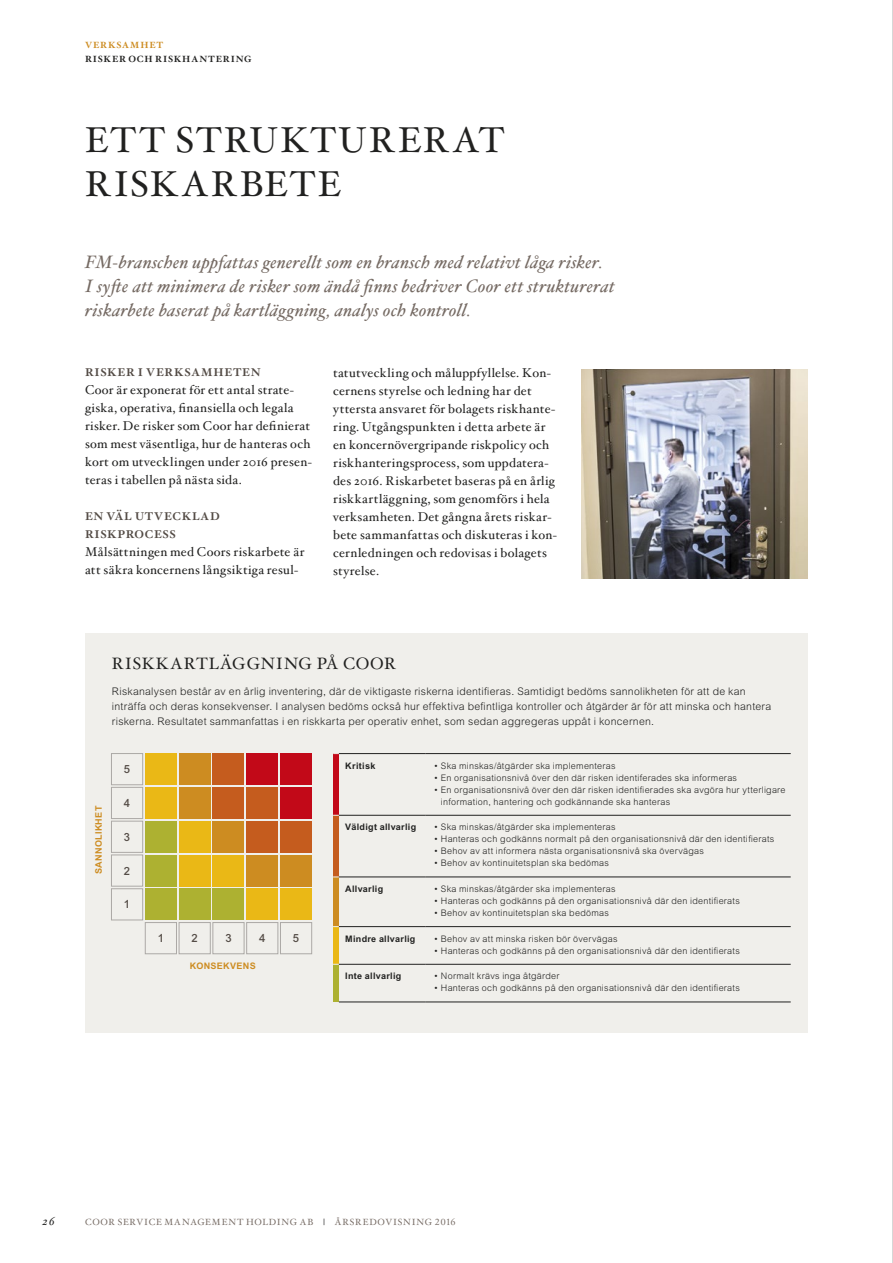
<style>
.page{position:relative;width:893px;height:1263px;background:#fff}
.page>*{position:absolute;margin:0;border:0;box-sizing:border-box;transform-origin:0 0}
.t1{font:36px/43.5px "Hoefler Txt";letter-spacing:.06em;color:#212120}
.t2{font:italic 18px/24px "Hoefler Txt";letter-spacing:.015em;color:#756a63}
.t3{font:16.5px "Hoefler Txt";letter-spacing:.045em;color:#212120}
.t4{font:12.75px/18px "Hoefler Txt";letter-spacing:.02em;color:#212120}
.t5{font:italic 12px "Hoefler Txt";color:#212120}
.t6{font:700 11.25px/18px "Hoefler Txt";letter-spacing:.065em;color:#544c46}
.t7{font:500 11.25px "Arial MT Std";color:#544c46}
.t8{font:300 10.5px/15px "Arial MT Std";letter-spacing:.025em;color:#212120}
.t9{font:300 9px/12px "Arial MT Std";letter-spacing:.03em;color:#212120}
.t10{font:700 9px "Arial MT Std";letter-spacing:.035em;color:#212120}
.t11{font:9px "Hoefler Txt";letter-spacing:.085em;color:#756a63}
.t12{font:700 9px "Hoefler Txt";letter-spacing:.09em;color:#212120}
.t13{font:700 9px "Arial MT Std";letter-spacing:.035em;color:#cd8c21}
.t14{font:700 9px "Hoefler Txt";letter-spacing:.1em;color:#cd8c21}
.s1{font-weight:700;color:#212120}
</style>
<div class="page">
<div style="left:85px;top:634px;width:723px;height:399px;background:#f0efeb"></div>
<img style="left:581px;top:369px;width:227px;height:209px">
<div style="left:111px;top:753px;width:32px;height:32px;border:1px solid #aca9a6"></div>
<div style="left:111px;top:787px;width:32px;height:32px;border:1px solid #aca9a6"></div>
<div style="left:111px;top:821px;width:32px;height:31px;border:1px solid #aca9a6"></div>
<div style="left:111px;top:855px;width:32px;height:31px;border:1px solid #aca9a6"></div>
<div style="left:111px;top:888px;width:32px;height:32px;border:1px solid #aca9a6"></div>
<div style="left:145px;top:753px;width:31px;height:32px;background:#eab816"></div>
<div style="left:145px;top:787px;width:31px;height:31px;background:#eab816"></div>
<div style="left:145px;top:821px;width:31px;height:31px;background:#adb131"></div>
<div style="left:145px;top:855px;width:31px;height:31px;background:#adb131"></div>
<div style="left:145px;top:889px;width:31px;height:31px;background:#adb131"></div>
<div style="left:145px;top:922px;width:32px;height:32px;border:1px solid #aca9a6"></div>
<div style="left:179px;top:753px;width:31px;height:32px;background:#cd8c21"></div>
<div style="left:179px;top:787px;width:31px;height:31px;background:#cd8c21"></div>
<div style="left:179px;top:821px;width:31px;height:31px;background:#eab816"></div>
<div style="left:179px;top:855px;width:31px;height:31px;background:#eab816"></div>
<div style="left:179px;top:889px;width:31px;height:31px;background:#adb131"></div>
<div style="left:179px;top:922px;width:31px;height:32px;border:1px solid #aca9a6"></div>
<div style="left:213px;top:753px;width:31px;height:32px;background:#c55c1e"></div>
<div style="left:213px;top:787px;width:31px;height:31px;background:#c55c1e"></div>
<div style="left:213px;top:821px;width:31px;height:31px;background:#cd8c21"></div>
<div style="left:213px;top:855px;width:31px;height:31px;background:#eab816"></div>
<div style="left:213px;top:889px;width:31px;height:31px;background:#adb131"></div>
<div style="left:213px;top:922px;width:31px;height:32px;border:1px solid #aca9a6"></div>
<div style="left:247px;top:753px;width:31px;height:32px;background:#c20918"></div>
<div style="left:247px;top:787px;width:31px;height:31px;background:#c55c1e"></div>
<div style="left:247px;top:821px;width:31px;height:31px;background:#c55c1e"></div>
<div style="left:247px;top:855px;width:31px;height:31px;background:#cd8c21"></div>
<div style="left:247px;top:889px;width:31px;height:31px;background:#eab816"></div>
<div style="left:247px;top:922px;width:31px;height:32px;border:1px solid #aca9a6"></div>
<div style="left:280px;top:753px;width:32px;height:32px;background:#c20918"></div>
<div style="left:280px;top:787px;width:32px;height:31px;background:#c20918"></div>
<div style="left:280px;top:821px;width:32px;height:31px;background:#c55c1e"></div>
<div style="left:280px;top:855px;width:32px;height:31px;background:#cd8c21"></div>
<div style="left:280px;top:889px;width:32px;height:31px;background:#eab816"></div>
<div style="left:280px;top:922px;width:32px;height:32px;border:1px solid #aca9a6"></div>
<div style="left:333px;top:753px;width:6px;height:62px;background:#c20918"></div>
<div style="left:333px;top:815px;width:6px;height:62px;background:#c55c1e"></div>
<div style="left:333px;top:877px;width:6px;height:49px;background:#cd8c21"></div>
<div style="left:333px;top:926px;width:6px;height:38px;background:#eab816"></div>
<div style="left:333px;top:964px;width:6px;height:38px;background:#adb131"></div>
<hr style="left:339px;top:753px;width:86px;height:1px;background:#212120">
<hr style="left:425px;top:753px;width:366px;height:1px;background:#212120">
<hr style="left:339px;top:964px;width:86px;height:1px;background:#212120">
<hr style="left:425px;top:964px;width:366px;height:1px;background:#212120">
<hr style="left:339px;top:1002px;width:86px;height:1px;background:#212120">
<hr style="left:425px;top:1002px;width:366px;height:1px;background:#212120">
<hr style="left:339px;top:815px;width:86px;height:1px;background:#212120">
<hr style="left:425px;top:815px;width:366px;height:1px;background:#212120">
<hr style="left:339px;top:877px;width:86px;height:1px;background:#212120">
<hr style="left:425px;top:877px;width:366px;height:1px;background:#212120">
<hr style="left:339px;top:926px;width:86px;height:1px;background:#212120">
<hr style="left:425px;top:926px;width:366px;height:1px;background:#212120">
<hr style="left:892px;top:0;width:1px;height:1263px;background:#212120">
<p class="t14" style="left:85px;top:38px;width:80px">VERKSAMHET</p>
<p class="t12" style="left:85px;top:52px;width:168px">RISKER OCH RISKHANTERING</p>
<h1 class="t1" style="left:85px;top:117px;width:421px">ETT STRUKTURERAT<br>RISKARBETE</h1>
<h2 class="t2" style="left:85px;top:249px;width:531px">FM-branschen uppfattas generellt som en bransch med relativt låga risker.<br>I syfte att minimera de risker som ändå finns bedriver Coor ett strukturerat riskarbete baserat på kartläggning, analys och kontroll.</h2>
<p class="t6" style="left:85px;top:362px;width:177px">RISKER I VERKSAMHETEN</p>
<h3 class="t4" style="left:85px;top:380px;width:228px">Coor är exponerat för ett antal strate&shy;giska, operativa, finansiella och legala risker. De risker som Coor har definierat som mest väsentliga, hur de hanteras och kort om utvecklingen under 2016 presen&shy;teras i tabellen på nästa sida.</h3>
<p class="t6" style="left:85px;top:506px;width:136px">EN VÄL UTVECKLAD<br>RISKPROCESS</p>
<h3 class="t4" style="left:85px;top:542px;width:221px">Målsättningen med Coors riskarbete är att säkra koncernens långsiktiga resul-</h3>
<p class="t4" style="left:333px;top:363px;width:225px">tatutveckling och måluppfyllelse. Kon&shy;cernens styrelse och ledning har det yttersta ansvaret för bolagets riskhante&shy;ring. Utgångspunkten i detta arbete är en koncernövergripande riskpolicy och riskhanteringsprocess, som uppdatera&shy;des 2016. Riskarbetet baseras på en årlig riskkartläggning, som genomförs i hela verksamheten. Det gångna årets riskar&shy;bete sammanfattas och diskuteras i kon&shy;cernledningen och redovisas i bolagets styrelse.</p>
<p class="t13" style="left:93px;top:874px;width:70px;rotate:-90deg">SANNOLIKHET</p>
<h3 class="t3" style="left:112px;top:651px;width:286px">RISKKARTLÄGGNING PÅ COOR</h3>
<p class="t8" style="left:112px;top:683px;width:661px">Riskanalysen består av en årlig inventering, där de viktigaste riskerna identifieras. Samtidigt bedöms sannolikheten för att de kan inträffa och deras konsekvenser. I analysen bedöms också hur effektiva befintliga kontroller och åtgärder är för att minska och hantera riskerna. Resultatet sammanfattas i en riskkarta per operativ enhet, som sedan aggregeras uppåt i koncernen.</p>
<p class="t7" style="left:124px;top:763px;width:8px">5</p>
<p class="t7" style="left:124px;top:796px;width:8px">4</p>
<p class="t7" style="left:124px;top:830px;width:8px">3</p>
<p class="t7" style="left:124px;top:864px;width:8px">2</p>
<p class="t7" style="left:124px;top:898px;width:8px">1</p>
<p class="t7" style="left:158px;top:932px;width:8px">1</p>
<p class="t7" style="left:192px;top:932px;width:8px">2</p>
<p class="t7" style="left:225px;top:932px;width:8px">3</p>
<p class="t7" style="left:259px;top:932px;width:8px">4</p>
<p class="t7" style="left:293px;top:932px;width:8px">5</p>
<p class="t10" style="left:345px;top:760px;width:32px">Kritisk</p>
<p class="t9" style="left:434px;top:759px;width:183px">• Ska minskas/åtgärder ska implementeras</p>
<p class="t9" style="left:434px;top:771px;width:305px">• En organisationsnivå över den där risken identiferades ska informeras</p>
<p class="t9" style="left:441px;top:783px;width:346px;text-indent:-7px">• En organisationsnivå över den där risken identifierades ska avgöra hur ytterligare information, hantering och godkännande ska hanteras</p>
<p class="t10" style="left:345px;top:822px;width:72px">Väldigt allvarlig</p>
<p class="t9" style="left:434px;top:821px;width:183px">• Ska minskas/åtgärder ska implementeras</p>
<p class="t9" style="left:434px;top:833px;width:342px">• Hanteras och godkänns normalt på den organisationsnivå där den identifierats</p>
<p class="t9" style="left:434px;top:845px;width:272px">• Behov av att informera nästa organisationsnivå ska övervägas</p>
<p class="t9" style="left:434px;top:857px;width:177px">• Behov av kontinuitetsplan ska bedömas</p>
<p class="t10" style="left:345px;top:883px;width:39px">Allvarlig</p>
<p class="t9" style="left:434px;top:883px;width:183px">• Ska minskas/åtgärder ska implementeras</p>
<p class="t9" style="left:434px;top:895px;width:308px">• Hanteras och godkänns på den organisationsnivå där den identifierats</p>
<p class="t9" style="left:434px;top:907px;width:177px">• Behov av kontinuitetsplan ska bedömas</p>
<p class="t10" style="left:345px;top:933px;width:72px">Mindre allvarlig</p>
<p class="t9" style="left:434px;top:932px;width:185px">• Behov av att minska risken bör övervägas</p>
<p class="t9" style="left:434px;top:944px;width:308px">• Hanteras och godkänns på den organisationsnivå där den identifierats</p>
<p class="t10" style="left:345px;top:971px;width:58px">Inte allvarlig</p>
<p class="t9" style="left:434px;top:970px;width:127px">• Normalt krävs inga åtgärder</p>
<p class="t9" style="left:434px;top:982px;width:308px">• Hanteras och godkänns på den organisationsnivå där den identifierats</p>
<p class="t13" style="left:190px;top:960px;width:67px">KONSEKVENS</p>
<h3 class="t5" style="left:43px;top:1213px;width:14px">26</h3>
<p class="t11" style="left:85px;top:1215px;width:372px">COOR SERVICE MANAGEMENT HOLDING AB <span class="s1">|</span> ÅRSREDOVISNING 2016</p>
</div>
